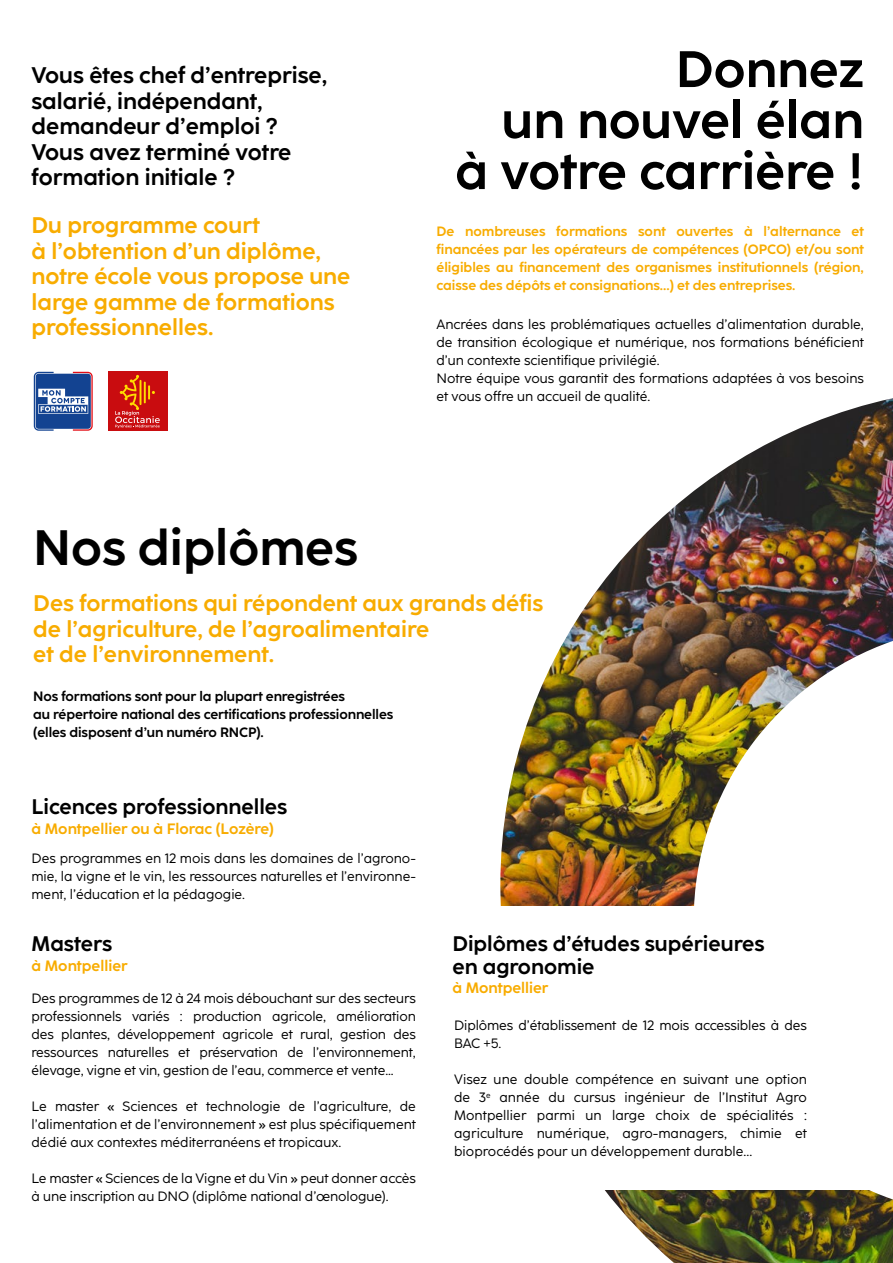
<style>
.page{position:relative;width:893px;height:1263px;background:#fff}
.page>*{position:absolute;margin:0;border:0;box-sizing:border-box;transform-origin:0 0}
.t1{font:700 51px/51px "Coco Sharp";color:#000;text-align:right}
.t2{font:700 49.5px "Coco Sharp";color:#000}
.t3{font:700 22.5px/25.5px "Coco Sharp";color:#f8ac00}
.t4{font:700 22.5px/25.5px "Coco Sharp";color:#000}
.t5{font:700 21px/22.5px "Coco Sharp";color:#000}
.t6{font:700 15px "Coco Sharp";color:#f8ac00}
.t7{font:13.5px/18px "Coco Sharp";color:#000;text-align:justify}
.t8{font:700 13.5px/18px "Coco Sharp";color:#f8ac00;text-align:justify}
.t9{font:700 13.5px/18px "Coco Sharp";letter-spacing:-.005em;color:#000}
</style>
<div class="page">
<img style="left:500px;top:398px;width:393px;height:865px">
<svg style="left:33px;top:371px;width:60px;height:60px"></svg>
<svg style="left:34px;top:372px;width:59px;height:59px;background:#516da6"></svg>
<div style="left:108px;top:371px;width:59px;height:60px;background:#c90c0f"></div>
<svg style="left:115px;top:375px;width:45px;height:53px"></svg>
<div style="left:433px;top:906px;width:460px;height:284px;background:#fff"></div>
<h1 class="t1" style="left:455px;top:44px;width:410px">Donnez<br>un nouvel élan<br>à votre carrière !</h1>
<h3 class="t4" style="left:32px;top:63px;width:297px">Vous êtes chef d’entreprise, salarié, indépendant, demandeur d’emploi ?<br>Vous avez terminé votre formation initiale ?</h3>
<h3 class="t3" style="left:32px;top:213px;width:320px">Du programme court<br>à l’obtention d’un diplôme, notre école vous propose une large gamme de formations professionnelles.</h3>
<p class="t8" style="left:436px;top:222px;width:429px">De nombreuses formations sont ouvertes à l’alternance et financées par les opérateurs de compétences (OPCO) et/ou sont éligibles au financement des organismes institutionnels (région, caisse des dépôts et consignations...) et des entreprises.</p>
<p class="t7" style="left:436px;top:315px;width:429px;text-align:left">Ancrées dans les problématiques actuelles d’alimentation durable, de transition écologique et numérique, nos formations bénéficient d’un contexte scientifique privilégié.<br>Notre équipe vous garantit des formations adaptées à vos besoins et vous offre un accueil de qualité.</p>
<h2 class="t2" style="left:33px;top:519px;width:326px">Nos diplômes</h2>
<h3 class="t3" style="left:33px;top:591px;width:512px">Des formations qui répondent aux grands défis de l’agriculture, de l’agroalimentaire<br>et de l’environnement.</h3>
<p class="t9" style="left:33px;top:688px;width:362px">Nos formations sont pour la plupart enregistrées<br>au répertoire national des certifications professionnelles (elles disposent d’un numéro RNCP).</p>
<h3 class="t5" style="left:32px;top:796px;width:257px">Licences professionnelles</h3>
<p class="t6" style="left:32px;top:820px;width:244px">à Montpellier ou à Florac (Lozère)</p>
<p class="t7" style="left:32px;top:849px;width:386px">Des programmes en 12 mois dans les domaines de l’agrono&shy;mie, la vigne et le vin, les ressources naturelles et l’environne&shy;ment, l’éducation et la pédagogie.</p>
<h3 class="t5" style="left:32px;top:932px;width:82px">Masters</h3>
<p class="t6" style="left:32px;top:957px;width:98px">à Montpellier</p>
<p class="t7" style="left:32px;top:990px;width:386px">Des programmes de 12 à 24 mois débouchant sur des secteurs professionnels variés : production agricole, amélioration des plantes, développement agricole et rural, gestion des ressources naturelles et préservation de l’environnement, élevage, vigne et vin, gestion de l’eau, commerce et vente...</p>
<p class="t7" style="left:32px;top:1098px;width:386px">Le master « Sciences et technologie de l’agriculture, de l’alimentation et de l’environnement » est plus spécifiquement dédié aux contextes méditerranéens et tropicaux.</p>
<p class="t7" style="left:32px;top:1170px;width:386px">Le master « Sciences de la Vigne et du Vin » peut donner accès à une inscription au DNO (diplôme national d’œnologue).</p>
<h3 class="t5" style="left:452px;top:932px;width:314px">Diplômes d’études supérieures en agronomie</h3>
<p class="t6" style="left:452px;top:979px;width:98px">à Montpellier</p>
<p class="t7" style="left:454px;top:1016px;width:354px">Diplômes d’établissement de 12 mois accessibles à des<br>BAC +5.</p>
<p class="t7" style="left:454px;top:1070px;width:354px">Visez une double compétence en suivant une option de 3<sup>e</sup> année du cursus ingénieur de l’Institut Agro Montpellier parmi un large choix de spécialités : agriculture numérique, agro-managers, chimie et bioprocédés pour un développement durable...</p>
</div>
